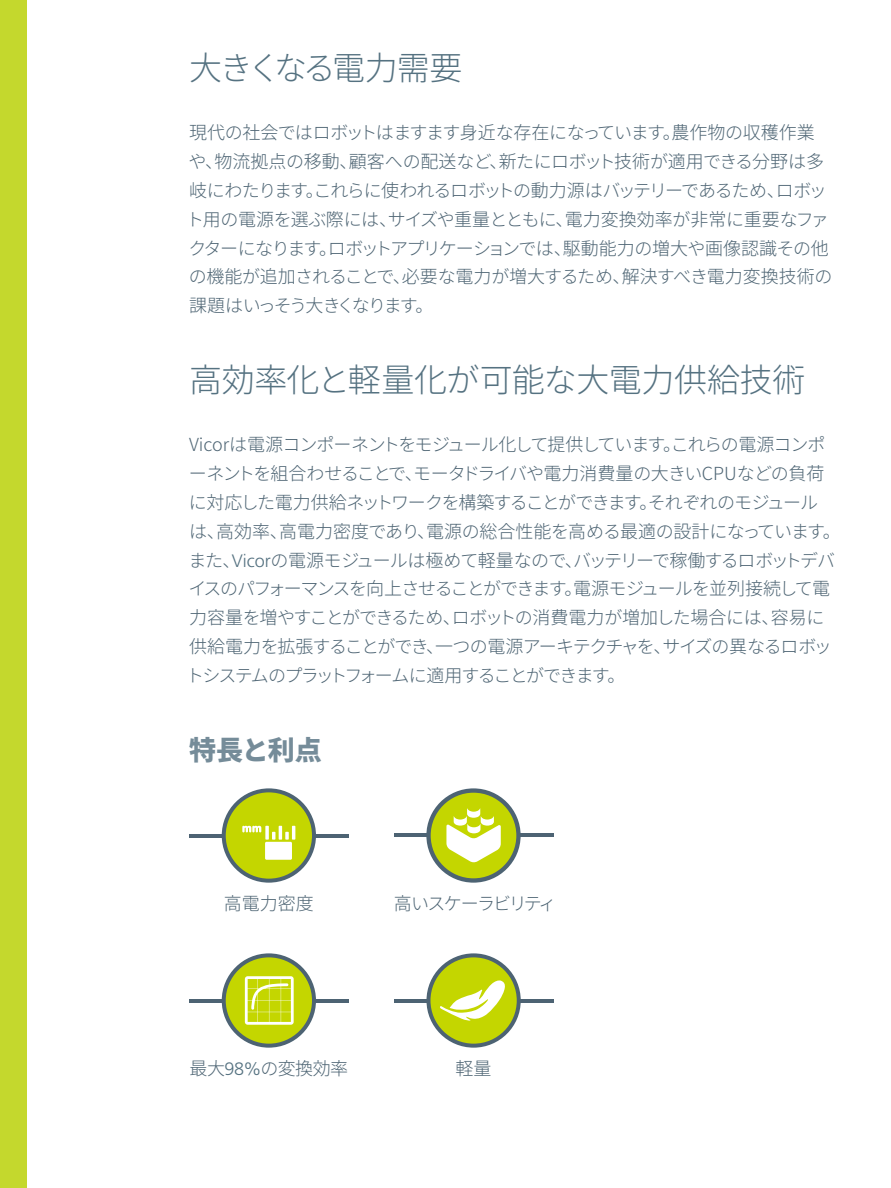
<style>
.page{position:relative;width:891px;height:1188px;background:#fff}
.page>*{position:absolute;margin:0;border:0;box-sizing:border-box;transform-origin:0 0}
.Heading_1__JP{font:300 33px "Source Han Sans JP";letter-spacing:-.015em;color:#557281}
.Heading_1__JP-2{font:300 33px "Source Han Sans JP";letter-spacing:-.09em;color:#557281}
.Headng_2_Bold__JP{font:800 27px "Source Han Sans JP";letter-spacing:-.015em;color:#758c99}
.P__Large__JP__12_19{font:300 18px/28.8px "Source Han Sans JP";letter-spacing:-.045em;color:#4e6574}
.P__Large__JP__12_19-2{font:300 18px/28.8px "Source Han Sans JP";letter-spacing:-.025em;color:#4e6574}
.P__Large__JP__12_19-3{font:300 18px "Source Han Sans JP";letter-spacing:-.1em;color:#4e6574}
.s1{font-family:"Frutiger LT Pro";color:#557281}
</style>
<div class="page">
<div style="left:0;top:0;width:27px;height:1188px;background:#c4d82d"></div>
<hr style="left:189px;top:999px;width:160px;height:4px;background:#4d6373">
<svg style="left:222px;top:953px;width:94px;height:95px"></svg>
<hr style="left:394px;top:999px;width:160px;height:4px;background:#4d6373">
<svg style="left:426px;top:953px;width:95px;height:95px"></svg>
<hr style="left:189px;top:834px;width:160px;height:4px;background:#4d6373">
<svg style="left:222px;top:788px;width:94px;height:95px"></svg>
<hr style="left:279px;top:826px;width:3px;height:14px;background:#fff">
<hr style="left:292px;top:826px;width:3px;height:14px;background:#fff">
<hr style="left:394px;top:833px;width:160px;height:4px;background:#4d6373">
<svg style="left:426px;top:788px;width:95px;height:95px"></svg>
<p class="Heading_1__JP-2" style="left:189px;top:50px;width:275px">大きくなる電力需要</p>
<p class="P__Large__JP__12_19-2" style="left:186px;top:118px;width:648px">現代の社会ではロボットはますます身近な存在になっています。農作物の収穫作業や、物流拠点の移動、顧客への配送など、新たにロボット技術が適用できる分野は多岐にわたります。これらに使われるロボットの動力源はバッテリーであるため、ロボット用の電源を選ぶ際には、サイズや重量とともに、電力変換効率が非常に重要なファクターになります。ロボットアプリケーションでは、駆動能力の増大や画像認識その他の機能が追加されることで、必要な電力が増大するため、解決すべき電力変換技術の課題はいっそう大きくなります。</p>
<p class="Heading_1__JP" style="left:189px;top:362px;width:618px">高効率化と軽量化が可能な大電力供給技術</p>
<p class="P__Large__JP__12_19" style="left:186px;top:430px;width:656px">Vicorは電源コンポーネントをモジュール化して提供しています。これらの電源コンポーネントを組合わせることで、モータドライバや電力消費量の大きいCPUなどの負荷に対応した電力供給ネットワークを構築することができます。それぞれのモジュール<br>は、高効率、高電力密度であり、電源の総合性能を高める最適の設計になっています。また、<span class="s1">Vicor</span>の電源モジュールは極めて軽量なので、バッテリーで稼働するロボットデバイスのパフォーマンスを向上させることができます。電源モジュールを並列接続して電力容量を増やすことができるため、ロボットの消費電力が増加した場合には、容易に供給電力を拡張することができ、一つの電源アーキテクチャを、サイズの異なるロボットシステムのプラットフォームに適用することができます。</p>
<p class="Headng_2_Bold__JP" style="left:189px;top:734px;width:134px">特長と利点</p>
<p class="P__Large__JP__12_19" style="left:224px;top:890px;width:91px">高電力密度</p>
<p class="P__Large__JP__12_19-3" style="left:394px;top:894px;width:164px">高いスケーラビリティ</p>
<p class="P__Large__JP__12_19" style="left:190px;top:1055px;width:160px">最大<span class="s1">98%</span>の変換効率</p>
<p class="P__Large__JP__12_19" style="left:456px;top:1055px;width:37px">軽量</p>
</div>
